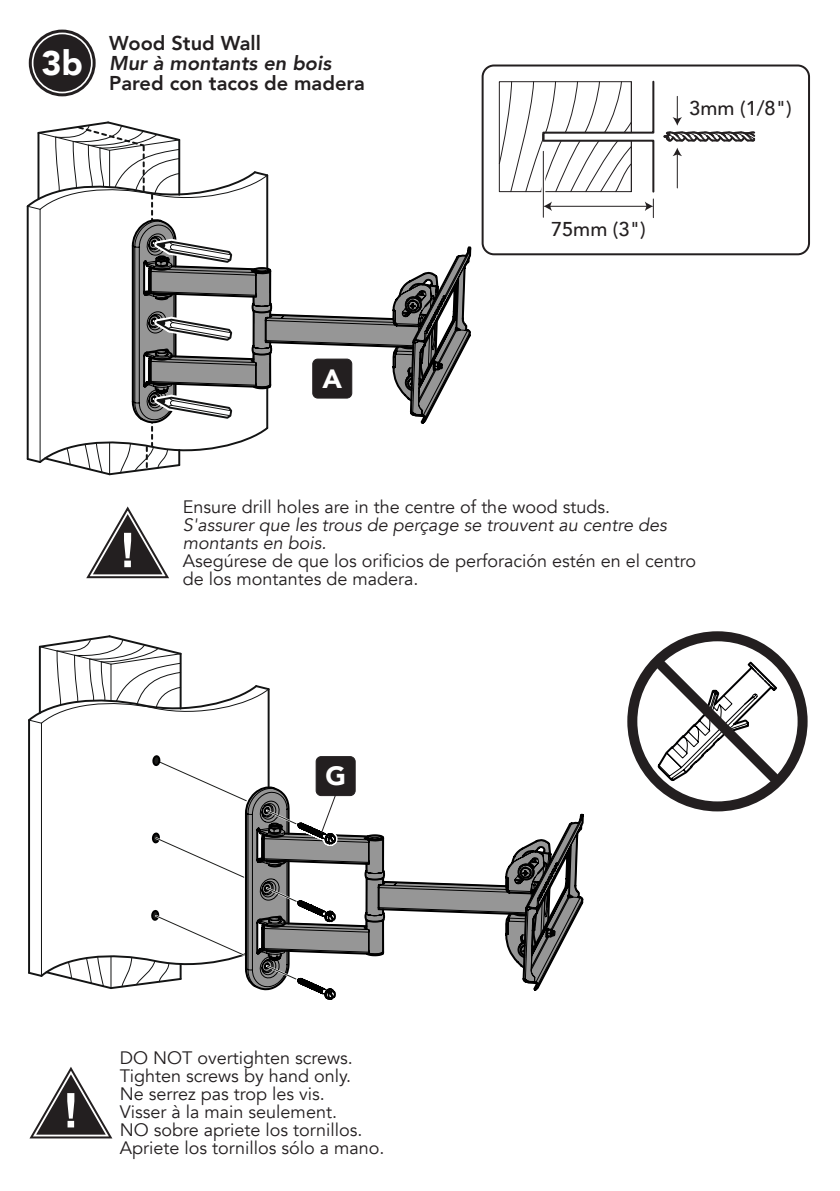
<style>
.page{position:relative;width:840px;height:1191px;background:#fff}
.page>*{position:absolute;margin:0;border:0;box-sizing:border-box;transform-origin:0 0}
.t1{font:900 34px "Avenir";color:#fff}
.t2{font:900 26.4px "Avenir";color:#fff}
.t3{font:800 20px/20px "Avenir";color:#231f20}
.t4{font:500 20px "Avenir";color:#231f20}
.t5{font:18px/18px "Avenir";color:#231f20}
.s1{font-style:italic}
</style>
<div class="page">
<hr style="left:267px;top:689px;width:2px;height:253px;background:#131414">
<hr style="left:41px;top:723px;width:1px;height:253px;background:#131414">
<hr style="left:28px;top:720px;width:2px;height:252px;background:#131414">
<svg style="left:28px;top:635px;width:242px;height:88px"></svg>
<svg style="left:26px;top:121px;width:446px;height:355px"></svg>
<div style="left:479px;top:62px;width:332px;height:195px;border:6px solid #fff;border-radius:11px"></div>
<div style="left:481px;top:64px;width:328px;height:191px;border:2px solid #231f20;border-radius:11px"></div>
<hr style="left:676px;top:154px;width:1px;height:34px;background:#231f20">
<svg style="left:663px;top:96px;width:93px;height:60px"></svg>
<svg style="left:498px;top:80px;width:157px;height:138px"></svg>
<div style="left:152px;top:755px;width:9px;height:11px;border:2px solid #000;border-radius:50%"></div>
<div style="left:26px;top:27px;width:72px;height:72px;border:9px solid #fff;border-radius:50%"></div>
<svg style="left:30px;top:31px;width:64px;height:64px"></svg>
<div style="left:29px;top:30px;width:67px;height:66px;border:3px solid #231f20;border-radius:50%"></div>
<div style="left:33px;top:34px;width:58px;height:58px;background:#231f20;border-radius:50%"></div>
<svg style="left:86px;top:506px;width:83px;height:73px"></svg>
<div style="left:627px;top:631px;width:180px;height:180px;border:10px solid #231f20;border-radius:50%"></div>
<svg style="left:642px;top:647px;width:149px;height:148px"></svg>
<svg style="left:29px;top:1067px;width:84px;height:72px"></svg>
<svg style="left:309px;top:355px;width:46px;height:47px"></svg>
<div style="left:308px;top:355px;width:47px;height:47px;border:1px solid #fff;border-radius:7px"></div>
<div style="left:312px;top:359px;width:39px;height:39px;background:#231f20;border-radius:5px"></div>
<div style="left:312px;top:359px;width:40px;height:39px;border:1px solid #231f20;border-radius:5px"></div>
<div style="left:312px;top:752px;width:47px;height:47px;border:1px solid #fff;border-radius:7px"></div>
<div style="left:315px;top:756px;width:40px;height:40px;border:1px solid #231f20;border-radius:5px"></div>
<svg style="left:28px;top:758px;width:556px;height:242px"></svg>
<p class="t1" style="left:41px;top:34px;width:43px">3b</p>
<p class="t3" style="left:109px;top:33px;width:257px">Wood Stud Wall<br><span class="s1">Mur à montants en bois<br></span>Pared con tacos de madera</p>
<p class="t4" style="left:550px;top:212px;width:96px">75mm (3")</p>
<p class="t4" style="left:689px;top:90px;width:104px">3mm (1/8")</p>
<p class="t2" style="left:322px;top:356px;width:21px">A</p>
<p class="t5" style="left:182px;top:498px;width:515px">Ensure drill holes are in the centre of the wood studs.<br><span class="s1">S'assurer que les trous de perçage se trouvent au centre des montants en bois.<br></span>Asegúrese de que los orificios de perforación estén en el centro de los montantes de madera.</p>
<p class="t2" style="left:325px;top:753px;width:22px">G</p>
<p class="t5" style="left:120px;top:1049px;width:266px">DO NOT overtighten screws.<br>Tighten screws by hand only.<br>Ne serrez pas trop les vis.<br>Visser à la main seulement.<br>NO sobre apriete los tornillos.<br>Apriete los tornillos sólo a mano.</p>
</div>
